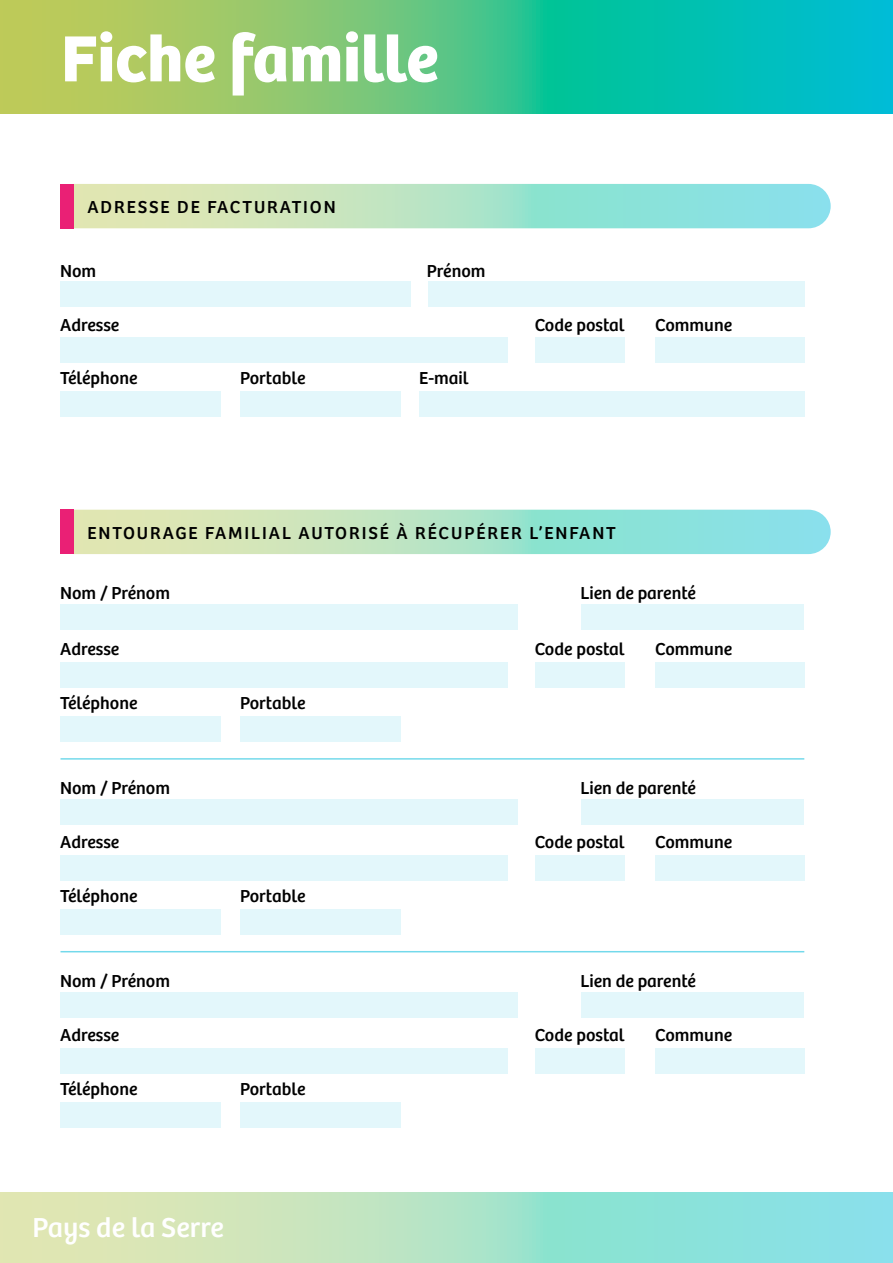
<style>
.page{position:relative;width:893px;height:1263px;background:#fff}
.page>*{position:absolute;margin:0;border:0;box-sizing:border-box;transform-origin:0 0}
.t1{font:700 67.5px "Bree";color:#fff}
.t2{font:28.5px "Bree";color:#fff}
.t3{font:18px "Bree";color:#000}
.t4{font:18px "Bree";letter-spacing:.105em;color:#000}
</style>
<div class="page">
<svg style="left:73px;top:510px;width:758px;height:44px;background:#b0e3c9"></svg>
<div style="left:60px;top:510px;width:13px;height:44px;background:#ea2075"></div>
<svg style="left:0;top:0;width:893px;height:113px;background:#53c48b"></svg>
<svg style="left:0;top:1193px;width:893px;height:70px;background:#afe3c9"></svg>
<svg style="left:73px;top:184px;width:758px;height:44px;background:#b0e3c9"></svg>
<div style="left:60px;top:184px;width:13px;height:44px;background:#ea2075"></div>
<div style="left:60px;top:281px;width:351px;height:26px;background:#e3f7fb"></div>
<div style="left:60px;top:337px;width:448px;height:26px;background:#e3f7fb"></div>
<div style="left:60px;top:391px;width:161px;height:26px;background:#e3f7fb"></div>
<div style="left:240px;top:391px;width:161px;height:26px;background:#e3f7fb"></div>
<div style="left:419px;top:391px;width:386px;height:26px;background:#e3f7fb"></div>
<div style="left:535px;top:337px;width:90px;height:26px;background:#e3f7fb"></div>
<div style="left:655px;top:337px;width:150px;height:26px;background:#e3f7fb"></div>
<div style="left:428px;top:281px;width:377px;height:26px;background:#e3f7fb"></div>
<div style="left:60px;top:799px;width:458px;height:26px;background:#e3f7fb"></div>
<div style="left:582px;top:799px;width:222px;height:26px;background:#e3f7fb"></div>
<div style="left:60px;top:604px;width:458px;height:26px;background:#e3f7fb"></div>
<div style="left:582px;top:604px;width:222px;height:26px;background:#e3f7fb"></div>
<div style="left:60px;top:662px;width:448px;height:26px;background:#e3f7fb"></div>
<div style="left:60px;top:716px;width:161px;height:26px;background:#e3f7fb"></div>
<div style="left:240px;top:716px;width:161px;height:26px;background:#e3f7fb"></div>
<div style="left:535px;top:662px;width:90px;height:26px;background:#e3f7fb"></div>
<div style="left:655px;top:662px;width:150px;height:26px;background:#e3f7fb"></div>
<div style="left:60px;top:855px;width:448px;height:26px;background:#e3f7fb"></div>
<div style="left:60px;top:909px;width:161px;height:26px;background:#e3f7fb"></div>
<div style="left:240px;top:909px;width:161px;height:26px;background:#e3f7fb"></div>
<div style="left:535px;top:855px;width:90px;height:26px;background:#e3f7fb"></div>
<div style="left:655px;top:855px;width:150px;height:26px;background:#e3f7fb"></div>
<hr style="left:60px;top:758px;width:744px;height:2px;background:#00bbdb">
<div style="left:60px;top:991px;width:458px;height:26px;background:#e3f7fb"></div>
<div style="left:582px;top:991px;width:222px;height:26px;background:#e3f7fb"></div>
<div style="left:60px;top:1048px;width:448px;height:25px;background:#e3f7fb"></div>
<div style="left:60px;top:1102px;width:161px;height:25px;background:#e3f7fb"></div>
<div style="left:240px;top:1102px;width:161px;height:25px;background:#e3f7fb"></div>
<div style="left:535px;top:1048px;width:90px;height:25px;background:#e3f7fb"></div>
<div style="left:655px;top:1048px;width:150px;height:25px;background:#e3f7fb"></div>
<hr style="left:60px;top:951px;width:744px;height:1px;background:#00bbdb">
<h1 class="t1" style="left:61px;top:5px;width:379px">Fiche famille</h1>
<p class="t4" style="left:87px;top:194px;width:250px">ADRESSE DE FACTURATION</p>
<p class="t3" style="left:60px;top:257px;width:38px">Nom</p>
<p class="t3" style="left:60px;top:311px;width:61px">Adresse</p>
<p class="t3" style="left:427px;top:257px;width:60px">Prénom</p>
<p class="t3" style="left:60px;top:365px;width:79px">Téléphone</p>
<p class="t3" style="left:240px;top:365px;width:67px">Portable</p>
<p class="t3" style="left:419px;top:365px;width:51px">E-mail</p>
<p class="t3" style="left:535px;top:311px;width:91px">Code postal</p>
<p class="t3" style="left:655px;top:311px;width:78px">Commune</p>
<p class="t4" style="left:87px;top:519px;width:530px">ENTOURAGE FAMILIAL AUTORISÉ À RÉCUPÉRER L’ENFANT</p>
<p class="t3" style="left:60px;top:579px;width:111px">Nom / Prénom</p>
<p class="t3" style="left:580px;top:579px;width:117px">Lien de parenté</p>
<p class="t3" style="left:60px;top:636px;width:61px">Adresse</p>
<p class="t3" style="left:60px;top:689px;width:79px">Téléphone</p>
<p class="t3" style="left:240px;top:689px;width:67px">Portable</p>
<p class="t3" style="left:535px;top:636px;width:91px">Code postal</p>
<p class="t3" style="left:655px;top:636px;width:78px">Commune</p>
<p class="t3" style="left:60px;top:774px;width:111px">Nom / Prénom</p>
<p class="t3" style="left:580px;top:774px;width:117px">Lien de parenté</p>
<p class="t3" style="left:60px;top:828px;width:61px">Adresse</p>
<p class="t3" style="left:60px;top:882px;width:79px">Téléphone</p>
<p class="t3" style="left:240px;top:882px;width:67px">Portable</p>
<p class="t3" style="left:535px;top:828px;width:91px">Code postal</p>
<p class="t3" style="left:655px;top:828px;width:78px">Commune</p>
<p class="t3" style="left:60px;top:967px;width:111px">Nom / Prénom</p>
<p class="t3" style="left:580px;top:967px;width:117px">Lien de parenté</p>
<p class="t3" style="left:60px;top:1021px;width:61px">Adresse</p>
<p class="t3" style="left:60px;top:1075px;width:79px">Téléphone</p>
<p class="t3" style="left:240px;top:1075px;width:67px">Portable</p>
<p class="t3" style="left:535px;top:1021px;width:91px">Code postal</p>
<p class="t3" style="left:655px;top:1021px;width:78px">Commune</p>
<h2 class="t2" style="left:33px;top:1205px;width:193px">Pays de la Serre</h2>
</div>
